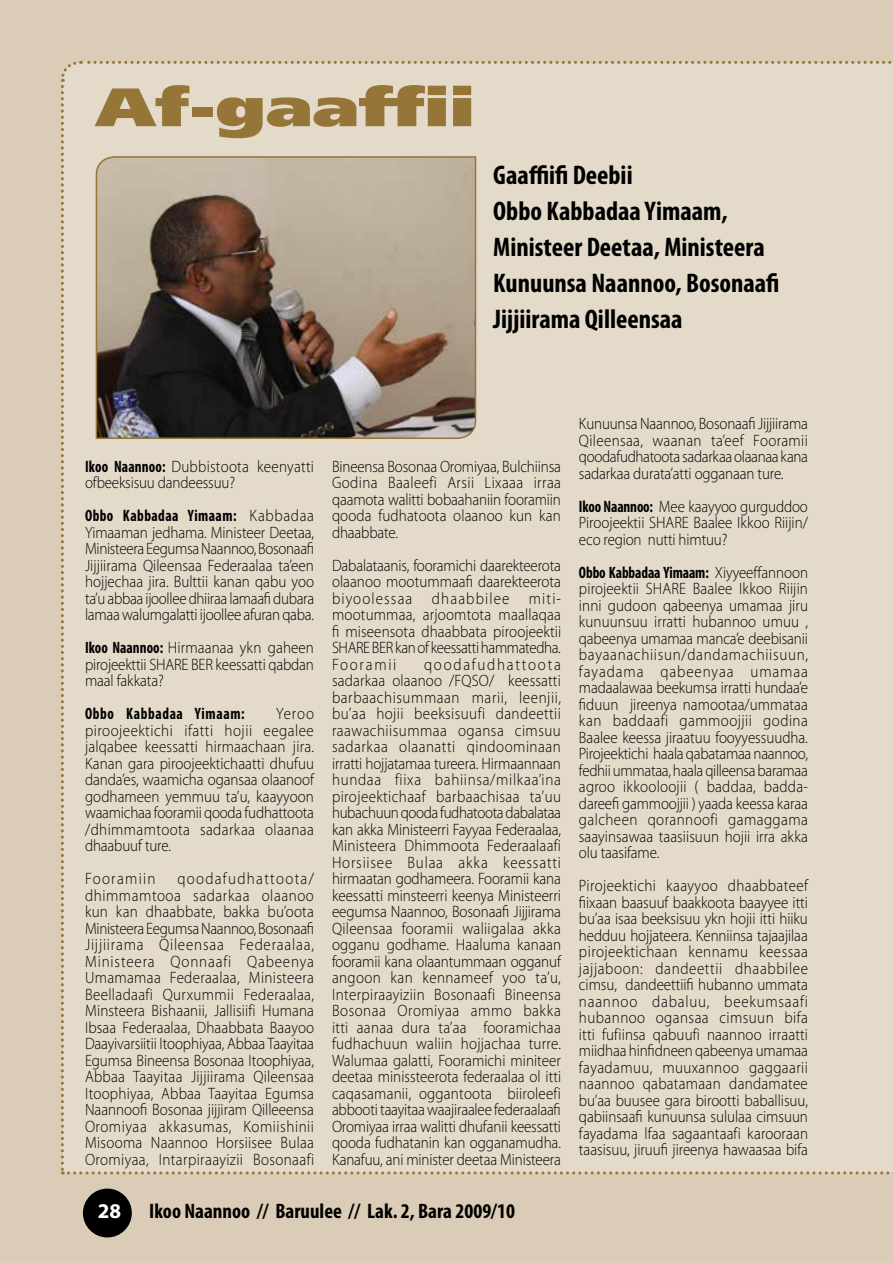
<style>
.page{position:relative;width:893px;height:1263px;background:#daccb6}
.page>*{position:absolute;margin:0;border:0;box-sizing:border-box;transform-origin:0 0}
.t1{font:500 54px "AG Foreigner ULB Plain";color:#967638;scale:1.33 1}
.t2{font:700 condensed 27px/36px "Myriad Pro";color:#000}
.t3{font:700 condensed 21px "Myriad Pro";color:#000}
.t4{font:700 21px "Myriad Pro";color:#fff}
.t5{font:300 16.5px/16.5px "Myriad Pro";letter-spacing:-.01em;color:#000;text-align:justify;scale:.91 1}
.t6{font:700 condensed 16.5px "Myriad Pro";letter-spacing:.04em;color:#000;scale:.91 1}
.t7{font:300 16.5px "Myriad Pro";letter-spacing:.085em;color:#000;scale:.91 1}
.s1{font-weight:700;font-stretch:condensed}
</style>
<div class="page">
<div style="left:83px;top:1188px;width:49px;height:49px;background:#000;border-radius:50%"></div>
<div style="left:61px;top:61px;width:832px;height:1113px;background:#e3dac9"></div>
<img style="left:95px;top:155px;width:382px;height:285px">
<h1 class="t1" style="left:96px;top:76px;width:287px">Af-gaaffii</h1>
<h2 class="t2" style="left:493px;top:156px;width:288px">Gaaffiifi Deebii<br>Obbo Kabbadaa Yimaam,<br>Ministeer Deetaa, Ministeera<br>Kunuunsa Naannoo, Bosonaafi<br>Jijjiirama Qilleensaa</h2>
<p class="t5" style="left:85px;top:458px;width:253px"><span class="s1">Ikoo Naannoo:</span> Dubbistoota keenyatti ofbeeksisuu dandeessuu?</p>
<p class="t5" style="left:85px;top:507px;width:253px"><span class="s1">Obbo Kabbadaa Yimaam:</span> Kabbadaa Yimaaman jedhama. Ministeer Deetaa, Ministeera Eegumsa Naannoo, Bosonaafi Jijjiirama Qileensaa Federaalaa ta’een hojjechaa jira. Bulttii kanan qabu yoo ta’u abbaa ijoollee dhiiraa lamaafi dubara lamaa walumgalatti ijoollee afuran qaba.</p>
<p class="t5" style="left:85px;top:639px;width:253px"><span class="s1">Ikoo Naannoo:</span> Hirmaanaa ykn gaheen pirojeekttii SHARE BER keessatti qabdan maal fakkata?</p>
<p class="t6" style="left:85px;top:703px;width:177px">Obbo Kabbadaa Yimaam:</p>
<p class="t5" style="left:85px;top:705px;width:253px;text-indent:191px">Yeroo piroojeektichi ifatti hojii eegalee jalqabee keessatti hirmaachaan jira.<br>Kanan gara piroojeektichaatti dhufuu danda’es, waamicha ogansaa olaanoof godhameen yemmuu ta’u, kaayyoon waamichaa fooramii qooda fudhattoota /dhimmamtoota sadarkaa olaanaa dhaabuuf ture.</p>
<p class="t7" style="left:85px;top:869px;width:79px">Fooramiin</p>
<p class="t5" style="left:85px;top:870px;width:253px;text-indent:92px">qoodafudhattoota/ dhimmamtooa sadarkaa olaanoo kun kan dhaabbate, bakka bu’oota Ministeera Eegumsa Naannoo, Bosonaafi Jijjiirama Qileensaa Federaalaa, Ministeera Qonnaafi Qabeenya Umamamaa Federaalaa, Ministeera Beelladaafi Qurxummii Federaalaa, Minsteera Bishaanii, Jallisiifi Humana Ibsaa Federaalaa, Dhaabbata Baayoo Daayivarsiitii Itoophiyaa, Abbaa Taayitaa Egumsa Bineensa Bosonaa Itoophiyaa, Abbaa Taayitaa Jijjiirama Qileensaa Itoophiyaa, Abbaa Taayitaa Egumsa Naannoofi Bosonaa jijjiram Qilleeensa Oromiyaa akkasumas, Komiishinii Misooma Naannoo Horsiisee Bulaa Oromiyaa, Intarpiraayizii Bosonaafi</p>
<p class="t5" style="left:332px;top:458px;width:253px">Bineensa Bosonaa Oromiyaa, Bulchiinsa Godina Baaleefi Arsii Lixaaa irraa qaamota walitti bobaahaniin fooramiin qooda fudhatoota olaanoo kun kan dhaabbate.</p>
<p class="t5" style="left:332px;top:557px;width:253px">Dabalataanis, fooramichi daarekteerota olaanoo mootummaafi daarekteerota biyoolessaa dhaabbilee miti&shy;mootummaa, arjoomtota maallaqaa fi miseensota dhaabbata piroojeektii SHARE BER kan of keessatti hammatedha.<br>Fooramii</p>
<p class="t5" style="left:332px;top:656px;width:253px;text-indent:92px">qoodafudhattoota sadarkaa olaanoo /FQSO/ keessatti barbaachisummaan marii, leenjii, bu’aa hojii beeksisuufi dandeettii raawachiisummaa ogansa cimsuu sadarkaa olaanatti qindoominaan irratti hojjatamaa tureera. Hirmaannaan hundaa fiixa bahiinsa/milkaa’ina pirojeektichaaf barbaachisaa ta’uu hubachuun qooda fudhatoota dabalataa kan akka Ministeerri Fayyaa Federaalaa, Ministeera Dhimmoota Federaalaafi Horsiisee Bulaa akka keessatti hirmaatan godhameera. Fooramii kana keessatti minsteerri keenya Ministeerri eegumsa Naannoo, Bosonaafi Jijjirama Qileensaa fooramii waliigalaa akka ogganu godhame. Haaluma kanaan fooramii kana olaantummaan ogganuf angoon kan kennameef yoo ta’u, Interpiraayiziin Bosonaafi Bineensa Bosonaa Oromiyaa ammo bakka itti aanaa dura ta’aa fooramichaa fudhachuun waliin hojjachaa turre.<br>Walumaa galatti, Fooramichi miniteer deetaa minissteerota federaalaa ol itti caqasamanii, oggantoota biiroleefi abbooti taayitaa waajiraalee federaalaafi Oromiyaa irraa walitti dhufanii keessatti qooda fudhatanin kan ogganamudha.<br>Kanafuu, ani minister deetaa Ministeera</p>
<p class="t4" style="left:98px;top:1197px;width:25px">28</p>
<p class="t3" style="left:149px;top:1198px;width:367px">Ikoo Naannoo // Baruulee // Lak. 2, Bara 2009/10</p>
<p class="t5" style="left:579px;top:415px;width:253px">Kunuunsa Naannoo, Bosonaafi Jijjiirama Qileensaa, waanan ta’eef Fooramii qoodafudhatoota sadarkaa olaanaa kana sadarkaa durata’atti ogganaan ture.</p>
<p class="t5" style="left:579px;top:498px;width:253px"><span class="s1">Ikoo Naannoo:</span> Mee kaayyoo gurguddoo Piroojeektii SHARE Baalee Ikkoo Riijin/ eco region nutti himtuu?</p>
<p class="t5" style="left:579px;top:564px;width:253px"><span class="s1">Obbo Kabbadaa Yimaam:</span> Xiyyeeffannoon pirojeektii SHARE Baalee Ikkoo Riijin inni gudoon qabeenya umamaa jiru kunuunsuu irratti hubannoo umuu , qabeenya umamaa manca’e deebisanii bayaanachiisun/dandamachiisuun, fayadama qabeenyaa umamaa madaalawaa beekumsa irratti hundaa’e fiduun jireenya namootaa/ummataa kan baddaafi gammoojjii godina Baalee keessa jiraatuu fooyyessuudha.<br>Pirojeektichi haala qabatamaa naannoo, fedhii ummataa, haala qilleensa baramaa agroo ikkooloojii ( baddaa, badda&shy;dareefi gammoojjii ) yaada keessa karaa galcheen qorannoofi gamaggama saayinsawaa taasiisuun hojii irra akka olu taasifame.</p>
<p class="t5" style="left:579px;top:877px;width:253px">Pirojeektichi kaayyoo dhaabbateef fiixaan baasuuf baakkoota baayyee itti bu’aa isaa beeksisuu ykn hojii itti hiiku hedduu hojjateera. Kenniinsa tajaajilaa pirojeektichaan kennamu keessaa jajjaboon: dandeettii dhaabbilee cimsu, dandeettiifi hubanno ummata naannoo dabaluu, beekumsaafi hubannoo ogansaa cimsuun bifa itti fufiinsa qabuufi naannoo irraatti miidhaa hinfidneen qabeenya umamaa fayadamuu, muuxannoo gaggaarii naannoo qabatamaan dandamatee bu’aa buusee gara birootti baballisuu, qabiinsaafi kunuunsa sululaa cimsuun fayadama lfaa sagaantaafi karooraan taasisuu, jiruufi jireenya hawaasaa bifa</p>
</div>
